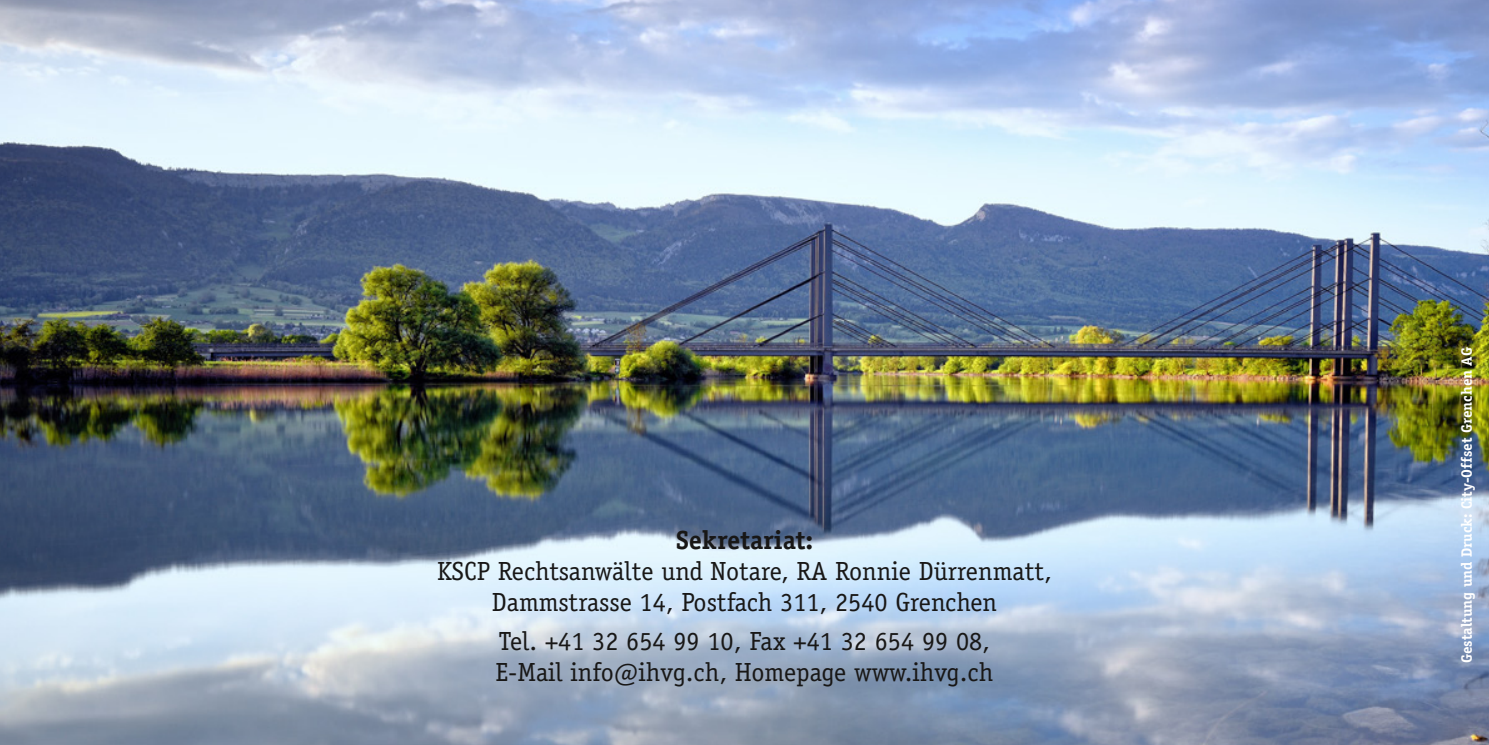
<style>
.page{position:relative;width:1489px;height:745px;background:#fff}
.page>*{position:absolute;margin:0;border:0;box-sizing:border-box;transform-origin:0 0}
.t1{font:26.25px/31.2px "Officina Serif";color:#181716;text-align:center}
.t2{font:700 26.25px "Officina Serif";color:#181716}
.t3{font:700 15px "Officina Serif";color:#fff}
</style>
<div class="page">
<img style="left:0;top:0;width:1488px;height:744px">
<p class="t2" style="left:675px;top:523px;width:139px">Sekretariat:</p>
<p class="t1" style="left:437px;top:555px;width:616px">KSCP Rechtsanwälte und Notare, RA Ronnie Dürrenmatt,<br>Dammstrasse 14, Postfach 311, 2540 Grenchen</p>
<p class="t1" style="left:495px;top:625px;width:499px;text-align:left">Tel. +41 32 654 99 10, Fax +41 32 654 99 08,<br>E-Mail info@ihvg.ch, Homepage www.ihvg.ch</p>
<p class="t3" style="left:1456px;top:663px;width:317px;rotate:-90deg">Gestaltung und Druck: City-Offset Grenchen AG</p>
</div>
